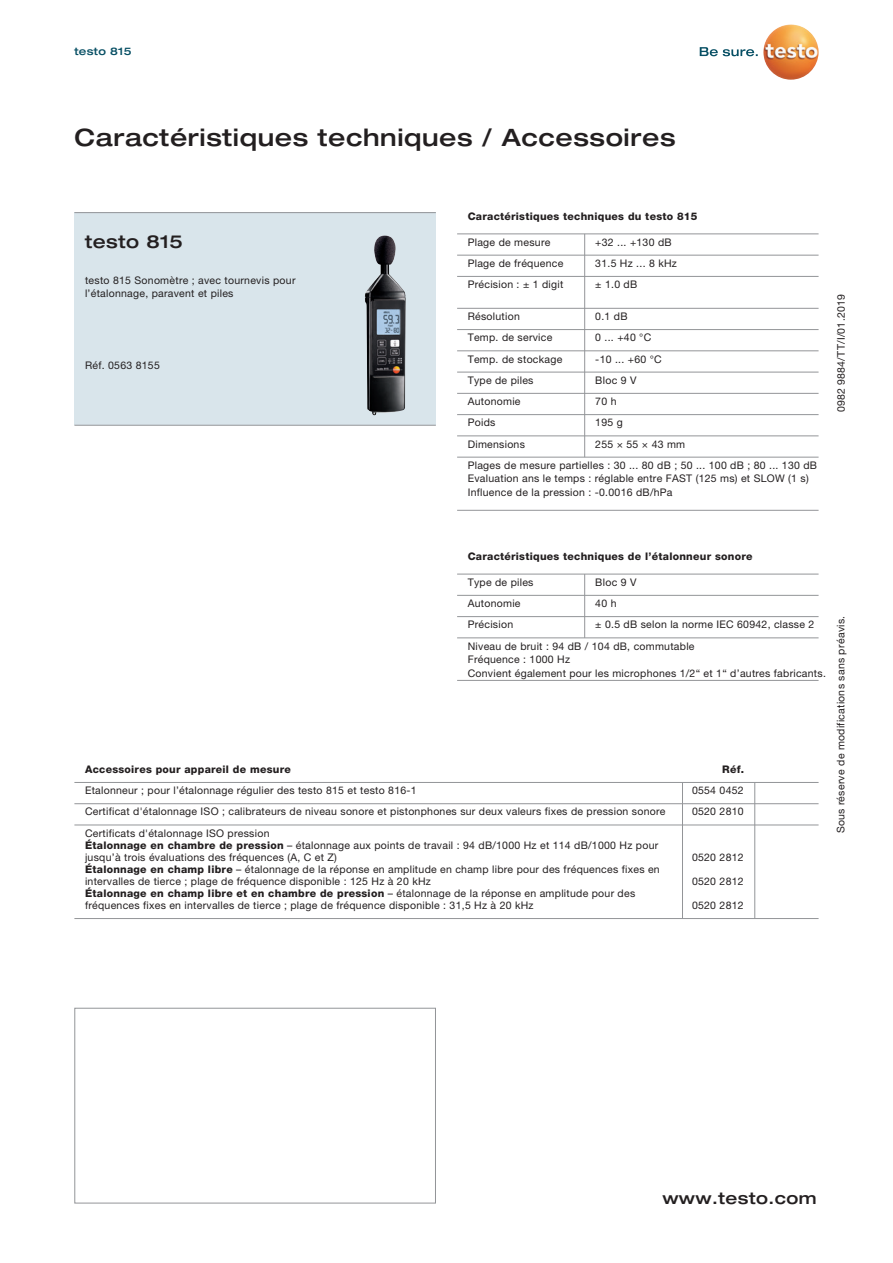
<style>
.page{position:relative;width:893px;height:1263px;background:#fff}
.page>*{position:absolute;margin:0;border:0;box-sizing:border-box;transform-origin:0 0}
.t1{font:500 expanded 24px "Helvetica Neue LTW1 G";letter-spacing:.025em;color:#231f20}
.t2{font:500 expanded 18px "Helvetica Neue LTW1 G";letter-spacing:.025em;color:#231f20}
.t3{font:500 expanded 16.5px "Helvetica Neue LTW1 G";letter-spacing:.025em;color:#231f20}
.t4{font:10.5px/12px "Helvetica Neue LTW1 G";letter-spacing:.025em;color:#231f20}
.t5{font:800 10.5px "Helvetica Neue LTW1 G";letter-spacing:.025em;color:#231f20}
.t6{font:500 expanded 10.5px "Helvetica Neue LTW1 G";letter-spacing:.025em;color:#074f64}
.s1{font-weight:800}
</style>
<div class="page">
<div style="left:74px;top:213px;width:362px;height:212px;background:#d9e5eb"></div>
<hr style="left:74px;top:212px;width:362px;height:1px;background:#939598">
<hr style="left:74px;top:425px;width:362px;height:1px;background:#939598">
<img style="left:365px;top:235px;width:41px;height:181px">
<svg style="left:700px;top:47px;width:58px;height:9px"></svg>
<img style="left:763px;top:24px;width:56px;height:56px;border-radius:28px">
<div style="left:74px;top:1008px;width:362px;height:195px;background:#fff;border:1px solid #939598"></div>
<hr style="left:457px;top:233px;width:362px;height:1px;background:#939598">
<hr style="left:457px;top:255px;width:362px;height:1px;background:#939598">
<hr style="left:457px;top:308px;width:362px;height:1px;background:#939598">
<hr style="left:457px;top:329px;width:362px;height:1px;background:#939598">
<hr style="left:457px;top:350px;width:362px;height:1px;background:#939598">
<hr style="left:457px;top:372px;width:362px;height:1px;background:#939598">
<hr style="left:457px;top:393px;width:362px;height:1px;background:#939598">
<hr style="left:457px;top:414px;width:362px;height:1px;background:#939598">
<hr style="left:457px;top:276px;width:362px;height:1px;background:#939598">
<hr style="left:457px;top:435px;width:362px;height:1px;background:#939598">
<hr style="left:457px;top:457px;width:362px;height:1px;background:#939598">
<hr style="left:457px;top:510px;width:362px;height:1px;background:#939598">
<hr style="left:584px;top:234px;width:1px;height:223px;background:#939598">
<hr style="left:74px;top:782px;width:745px;height:1px;background:#939598">
<hr style="left:74px;top:803px;width:745px;height:1px;background:#939598">
<svg style="left:682px;top:783px;width:1px;height:42px"></svg>
<svg style="left:754px;top:783px;width:1px;height:42px"></svg>
<hr style="left:74px;top:825px;width:745px;height:1px;background:#939598">
<hr style="left:457px;top:574px;width:362px;height:1px;background:#939598">
<hr style="left:457px;top:595px;width:362px;height:1px;background:#939598">
<hr style="left:457px;top:616px;width:362px;height:1px;background:#939598">
<hr style="left:457px;top:637px;width:362px;height:1px;background:#939598">
<hr style="left:457px;top:680px;width:362px;height:1px;background:#939598">
<hr style="left:584px;top:574px;width:1px;height:64px;background:#939598">
<hr style="left:74px;top:918px;width:745px;height:1px;background:#939598">
<hr style="left:682px;top:825px;width:1px;height:93px;background:#939598">
<hr style="left:754px;top:825px;width:1px;height:93px;background:#939598">
<p class="t6" style="left:74px;top:44px;width:59px">testo 815</p>
<h1 class="t1" style="left:74px;top:122px;width:603px">Caractéristiques techniques / Accessoires</h1>
<h2 class="t2" style="left:85px;top:230px;width:99px">testo 815</h2>
<p class="t4" style="left:85px;top:273px;width:212px;line-height:13.5px">testo 815 Sonomètre ; avec tournevis pour l’étalonnage, paravent et piles</p>
<p class="t4" style="left:85px;top:359px;width:76px">Réf. 0563 8155</p>
<p class="t5" style="left:468px;top:210px;width:231px">Caractéristiques techniques du testo 815</p>
<p class="t4" style="left:468px;top:236px;width:84px">Plage de mesure</p>
<p class="t4" style="left:595px;top:236px;width:78px">+32 ... +130 dB</p>
<p class="t4" style="left:468px;top:257px;width:97px">Plage de fréquence</p>
<p class="t4" style="left:595px;top:257px;width:83px">31.5 Hz ... 8 kHz</p>
<p class="t4" style="left:468px;top:278px;width:97px">Précision : ± 1 digit</p>
<p class="t4" style="left:595px;top:278px;width:43px">± 1.0 dB</p>
<p class="t4" style="left:468px;top:310px;width:54px">Résolution</p>
<p class="t4" style="left:595px;top:310px;width:34px">0.1 dB</p>
<p class="t4" style="left:468px;top:331px;width:86px">Temp. de service</p>
<p class="t4" style="left:595px;top:331px;width:57px">0 ... +40 °C</p>
<p class="t4" style="left:468px;top:353px;width:96px">Temp. de stockage</p>
<p class="t4" style="left:595px;top:353px;width:68px">-10 ... +60 °C</p>
<p class="t4" style="left:468px;top:374px;width:67px">Type de piles</p>
<p class="t4" style="left:595px;top:374px;width:43px">Bloc 9 V</p>
<p class="t4" style="left:468px;top:395px;width:54px">Autonomie</p>
<p class="t4" style="left:595px;top:395px;width:23px">70 h</p>
<p class="t4" style="left:468px;top:417px;width:29px">Poids</p>
<p class="t4" style="left:595px;top:417px;width:29px">195 g</p>
<p class="t4" style="left:468px;top:438px;width:59px">Dimensions</p>
<p class="t4" style="left:468px;top:433px;width:351px;line-height:21.3px;text-align:center">255 × 55 × 43 mm<br>Plages de mesure partielles : 30 ... 80 dB ; 50 ... 100 dB ; 80 ... 130 dB</p>
<p class="t4" style="left:468px;top:472px;width:343px;line-height:13.5px">Evaluation ans le temps : réglable entre FAST (125 ms) et SLOW (1 s)<br>Influence de la pression : -0.0016 dB/hPa</p>
<p class="t4" style="left:835px;top:412px;width:120px;rotate:-90deg">0982 9884/TT/I/01.2019</p>
<p class="t5" style="left:468px;top:550px;width:286px">Caractéristiques techniques de l’étalonneur sonore</p>
<p class="t4" style="left:468px;top:576px;width:67px">Type de piles</p>
<p class="t4" style="left:595px;top:576px;width:43px">Bloc 9 V</p>
<p class="t4" style="left:468px;top:597px;width:54px">Autonomie</p>
<p class="t4" style="left:595px;top:597px;width:23px">40 h</p>
<p class="t4" style="left:468px;top:618px;width:47px">Précision</p>
<p class="t4" style="left:468px;top:614px;width:348px;line-height:21.3px;text-indent:128px">± 0.5 dB selon la norme IEC 60942, classe 2<br>Niveau de bruit : 94 dB / 104 dB, commutable</p>
<p class="t4" style="left:468px;top:652px;width:360px;line-height:13.5px">Fréquence : 1000 Hz<br>Convient également pour les microphones 1/2“ et 1“ d’autres fabricants.</p>
<p class="t5" style="left:85px;top:763px;width:207px">Accessoires pour appareil de mesure</p>
<p class="t5" style="left:722px;top:763px;width:23px">Réf.</p>
<p class="t4" style="left:85px;top:784px;width:333px">Etalonneur ; pour l’étalonnage régulier des testo 815 et testo 816-1</p>
<p class="t4" style="left:692px;top:784px;width:53px">0554 0452</p>
<p class="t4" style="left:85px;top:806px;width:582px">Certificat d'étalonnage ISO ; calibrateurs de niveau sonore et pistonphones sur deux valeurs fixes de pression sonore</p>
<p class="t4" style="left:692px;top:806px;width:53px">0520 2810</p>
<p class="t4" style="left:85px;top:827px;width:576px">Certificats d'étalonnage ISO pression<br><span class="s1">Étalonnage en chambre de pression</span> – étalonnage aux points de travail : 94 dB/1000 Hz et 114 dB/1000 Hz pour jusqu’à trois évaluations des fréquences (A, C et Z)<br><span class="s1">Étalonnage en champ libre</span> – étalonnage de la réponse en amplitude en champ libre pour des fréquences fixes en intervalles de tierce ; plage de fréquence disponible : 125 Hz à 20 kHz<br><span class="s1">Étalonnage en champ libre et en chambre de pression</span> – étalonnage de la réponse en amplitude pour des fréquences fixes en intervalles de tierce ; plage de fréquence disponible : 31,5 Hz à 20 kHz</p>
<p class="t4" style="left:692px;top:851px;width:53px">0520 2812</p>
<p class="t4" style="left:692px;top:875px;width:53px">0520 2812</p>
<p class="t4" style="left:692px;top:899px;width:53px">0520 2812</p>
<p class="t4" style="left:835px;top:833px;width:219px;rotate:-90deg">Sous réserve de modifications sans préavis.</p>
<h3 class="t3" style="left:662px;top:1187px;width:156px">www.testo.com</h3>
</div>
